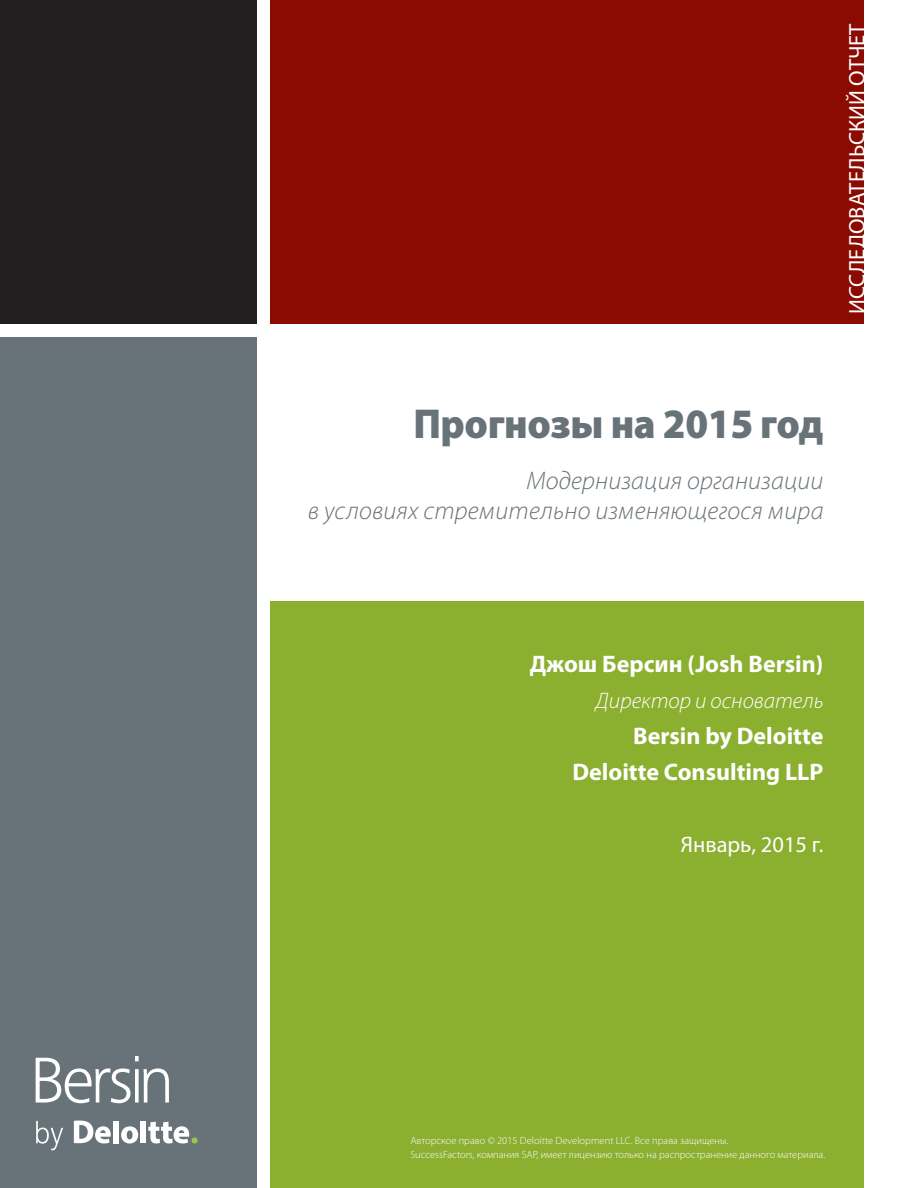
<style>
.page{position:relative;width:918px;height:1188px;background:#fff}
.page>*{position:absolute;margin:0;border:0;box-sizing:border-box;transform-origin:0 0}
.t1{font:900 42px "Myriad Pro";letter-spacing:-.01em;color:#687379;scale:.95 1}
.t2{font:italic 300 25.5px/30.6px "Myriad Pro";letter-spacing:.01em;color:#687379;text-align:right}
.t3{font:700 24px/36px "Myriad Pro";color:#fff;text-align:right}
.t4{font:22.5px "Myriad Pro";color:#fff}
.t5{font:italic 300 22.5px "Myriad Pro";color:#fff}
.t6{font:300 10.5px/13.5px "Myriad Pro";color:#fff}
</style>
<div class="page">
<div style="left:270px;top:602px;width:594px;height:586px;background:#8baf2f"></div>
<div style="left:270px;top:0;width:594px;height:324px;background:#8b0a02"></div>
<div style="left:0;top:0;width:256px;height:324px;background:#231f20"></div>
<div style="left:0;top:338px;width:256px;height:850px;background:#687379"></div>
<svg style="left:36px;top:1056px;width:133px;height:47px"></svg>
<svg style="left:36px;top:1121px;width:27px;height:29px"></svg>
<div style="left:113px;top:1121px;width:6px;height:22px;background:#fff"></div>
<svg style="left:121px;top:1121px;width:68px;height:22px"></svg>
<div style="left:192px;top:1137px;width:6px;height:7px;background:#97ca49;border-radius:50%"></div>
<svg style="left:74px;top:1121px;width:37px;height:22px"></svg>
<h3 class="t4" style="left:843px;top:314px;width:292px;rotate:-90deg">ИССЛЕДОВАТЕЛЬСКИЙ ОТЧЕТ</h3>
<h1 class="t1" style="left:413px;top:396px;width:433px">Прогнозы на 2015 год</h1>
<h2 class="t2" style="left:308px;top:465px;width:517px">Модернизация организации<br>в условиях стремительно изменяющегося мира</h2>
<h3 class="t3" style="left:530px;top:645px;width:295px">Джош Берсин (Josh Bersin)</h3>
<h3 class="t5" style="left:596px;top:687px;width:229px">Директор и основатель</h3>
<h3 class="t3" style="left:573px;top:717px;width:252px">Bersin by Deloitte<br>Deloitte Consulting LLP</h3>
<h3 class="t4" style="left:681px;top:831px;width:144px">Январь, 2015 г.</h3>
<p class="t6" style="left:410px;top:1134px;width:416px">Авторское право © 2015 Deloitte Development LLC. Все права защищены.<br>SuccessFactors, компания SAP, имеет лицензию только на распространение данного материала.</p>
</div>
